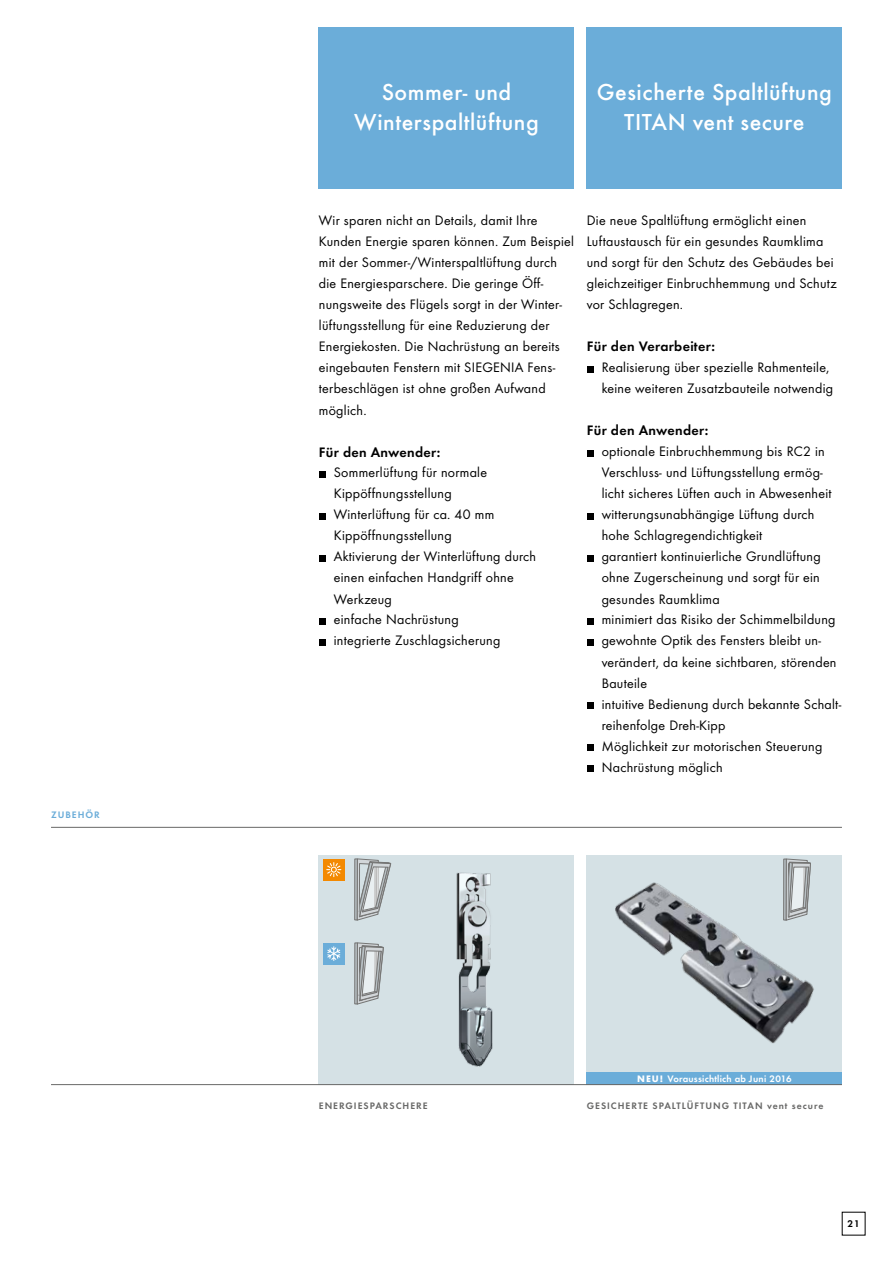
<style>
.page{position:relative;width:893px;height:1263px;background:#fff}
.page>*{position:absolute;margin:0;border:0;box-sizing:border-box;transform-origin:0 0}
.t1{font:500 24px/30px "Futura";letter-spacing:.02em;color:#fff;text-align:center}
.t2{font:14.25px/21px "Futura Boo";letter-spacing:.02em;color:#000}
.t3{font:14.25px "Futura Dem";letter-spacing:.02em;color:#000}
.t4{font:10.05px "Futura Dem";color:#000}
.t5{font:9.75px "Futura Dem";letter-spacing:.1em;color:#686867}
.t6{font:9.75px "Futura Dem";letter-spacing:.02em;color:#fff}
.t7{font:9.75px "Futura Dem";letter-spacing:.1em;color:#6badd9}
.s1{font-family:"Futura";font-weight:700}
</style>
<div class="page">
<div style="left:587px;top:28px;width:255px;height:161px;background:#6badd9"></div>
<div style="left:319px;top:28px;width:255px;height:161px;background:#6badd9"></div>
<div style="left:587px;top:855px;width:255px;height:229px;background:#d5e1e5"></div>
<img style="left:615px;top:882px;width:199px;height:162px">
<div style="left:319px;top:855px;width:255px;height:229px;background:#d5e1e5"></div>
<img style="left:456px;top:872px;width:37px;height:195px">
<div style="left:354px;top:859px;width:4px;height:61px;border:1px solid #757574"></div>
<svg style="left:357px;top:858px;width:35px;height:62px"></svg>
<div style="left:323px;top:859px;width:21px;height:21px;background:#f38901"></div>
<svg style="left:326px;top:862px;width:15px;height:15px"></svg>
<div style="left:323px;top:943px;width:21px;height:21px;background:#6badd9"></div>
<svg style="left:327px;top:946px;width:13px;height:15px"></svg>
<div style="left:355px;top:943px;width:3px;height:61px;border:1px solid #757574"></div>
<svg style="left:357px;top:942px;width:27px;height:62px"></svg>
<div style="left:783px;top:859px;width:3px;height:61px;border:1px solid #757574"></div>
<svg style="left:786px;top:859px;width:28px;height:62px"></svg>
<hr style="left:51px;top:827px;width:791px;height:1px;background:#686867">
<div style="left:587px;top:1071px;width:255px;height:13px;background:#6badd9"></div>
<hr style="left:51px;top:1084px;width:791px;height:1px;background:#686867">
<svg style="left:319px;top:471px;width:6px;height:6px"></svg>
<svg style="left:319px;top:513px;width:6px;height:6px"></svg>
<svg style="left:319px;top:555px;width:6px;height:6px"></svg>
<svg style="left:319px;top:618px;width:6px;height:6px"></svg>
<svg style="left:319px;top:639px;width:6px;height:6px"></svg>
<svg style="left:587px;top:366px;width:6px;height:6px"></svg>
<svg style="left:587px;top:450px;width:6px;height:6px"></svg>
<svg style="left:587px;top:513px;width:6px;height:6px"></svg>
<svg style="left:587px;top:555px;width:6px;height:6px"></svg>
<svg style="left:587px;top:618px;width:6px;height:6px"></svg>
<svg style="left:587px;top:639px;width:6px;height:6px"></svg>
<svg style="left:587px;top:702px;width:6px;height:6px"></svg>
<svg style="left:587px;top:744px;width:6px;height:6px"></svg>
<svg style="left:587px;top:765px;width:6px;height:6px"></svg>
<p class="t7" style="left:51px;top:808px;width:50px">ZUBEHÖR</p>
<h1 class="t1" style="left:354px;top:77px;width:186px">Sommer- und<br>Winterspaltlüftung</h1>
<h1 class="t1" style="left:597px;top:77px;width:236px">Gesicherte Spaltlüftung<br>TITAN vent secure</h1>
<p class="t2" style="left:319px;top:210px;width:257px">Wir sparen nicht an Details, damit Ihre Kunden Energie sparen können. Zum Beispiel mit der Sommer-/Winterspaltlüftung durch die Energiesparschere. Die geringe Öff&shy;nungsweite des Flügels sorgt in der Winter&shy;lüftungsstellung für eine Reduzierung der Energiekosten. Die Nachrüstung an bereits eingebauten Fenstern mit SIEGENIA Fens&shy;terbeschlägen ist ohne großen Aufwand möglich.</p>
<p class="t3" style="left:319px;top:441px;width:123px">Für den Anwender:</p>
<p class="t2" style="left:334px;top:462px;width:204px">Sommerlüftung für normale<br>Kippöffnungsstellung<br>Winterlüftung für ca. 40 mm<br>Kippöffnungsstellung<br>Aktivierung der Winterlüftung durch einen einfachen Handgriff ohne<br>Werkzeug<br>einfache Nachrüstung<br>integrierte Zuschlagsicherung</p>
<p class="t2" style="left:587px;top:210px;width:251px">Die neue Spaltlüftung ermöglicht einen Luftaustausch für ein gesundes Raumklima und sorgt für den Schutz des Gebäudes bei gleichzeitiger Einbruchhemmung und Schutz vor Schlagregen.</p>
<p class="t3" style="left:587px;top:336px;width:130px">Für den Verarbeiter:</p>
<p class="t2" style="left:602px;top:357px;width:233px">Realisierung über spezielle Rahmenteile, keine weiteren Zusatzbauteile notwendig</p>
<p class="t3" style="left:587px;top:420px;width:123px">Für den Anwender:</p>
<p class="t2" style="left:602px;top:441px;width:241px">optionale Einbruchhemmung bis RC2 in Verschluss- und Lüftungsstellung ermög&shy;licht sicheres Lüften auch in Abwesenheit witterungsunabhängige Lüftung durch hohe Schlagregendichtigkeit<br>garantiert kontinuierliche Grundlüftung ohne Zugerscheinung und sorgt für ein gesundes Raumklima<br>minimiert das Risiko der Schimmelbildung gewohnte Optik des Fensters bleibt un&shy;verändert, da keine sichtbaren, störenden Bauteile<br>intuitive Bedienung durch bekannte Schalt&shy;reihenfolge Dreh-Kipp<br>Möglichkeit zur motorischen Steuerung Nachrüstung möglich</p>
<p class="t6" style="left:637px;top:1071px;width:156px"><span class="s1">NEU!</span> Voraussichtlich ab Juni 2016</p>
<p class="t5" style="left:319px;top:1098px;width:110px">ENERGIESPARSCHERE</p>
<p class="t5" style="left:587px;top:1098px;width:238px">GESICHERTE SPALTLÜFTUNG TITAN vent secure</p>
<p class="t4" style="left:847px;top:1216px;width:14px">21</p>
</div>
